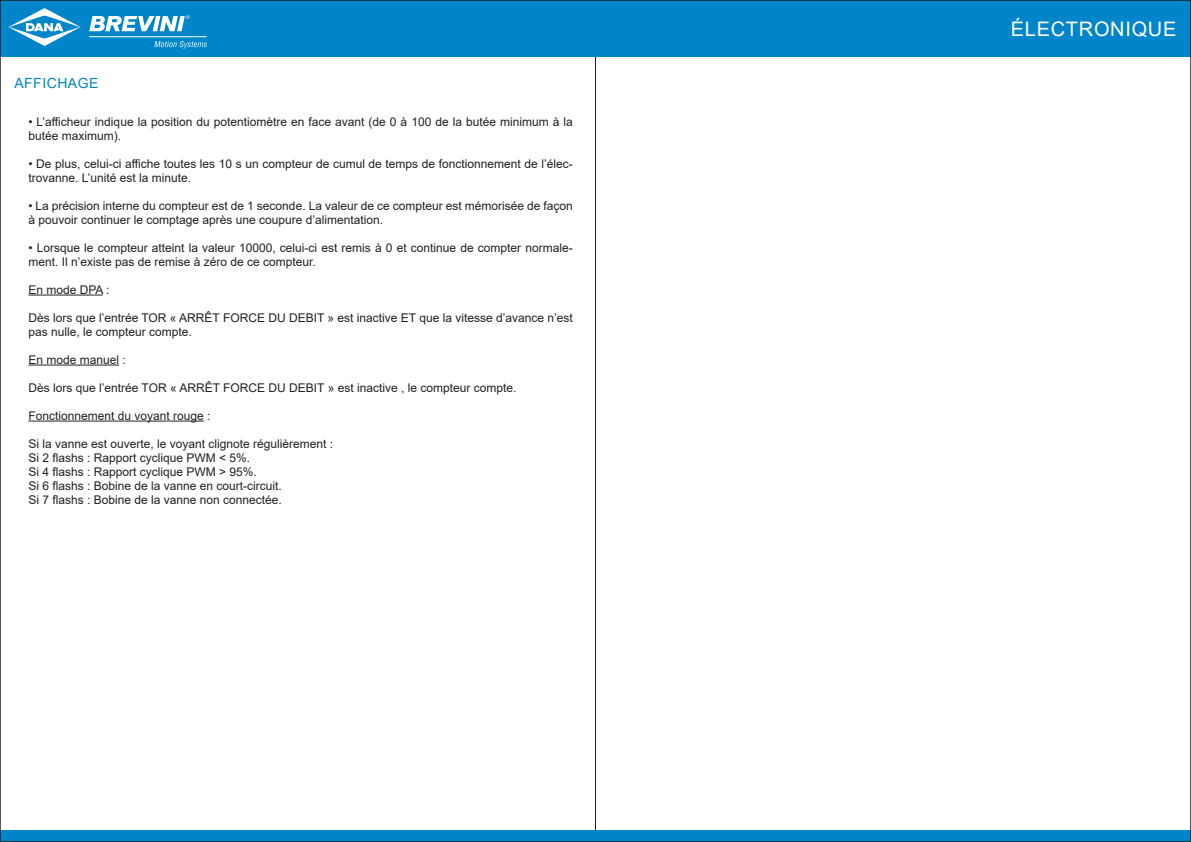
<style>
.page{position:relative;width:1191px;height:842px;background:#fff}
.page>*{position:absolute;margin:0;border:0;box-sizing:border-box;transform-origin:0 0}
.Titre_rubrique{font:20px "Arial";color:#fff}
.Sous_titre_-_14pt{font:14px "Arial";letter-spacing:.035em;color:#0085ca}
.Paragraphe_générale{font:12px/14px "Arial";color:#231f20}
.t1{font:300 5.2px "Helvetica Neue";color:#fff}
</style>
<div class="page">
<div style="left:0;top:831px;width:1191px;height:11px;background:#0085ca"></div>
<div style="left:0;top:0;width:1191px;height:57px;background:#0085ca"></div>
<svg style="left:9px;top:8px;width:72px;height:38px"></svg>
<svg style="left:154px;top:41px;width:53px;height:8px"></svg>
<svg style="left:89px;top:16px;width:96px;height:15px"></svg>
<hr style="left:89px;top:36px;width:118px;height:1px;background:#fff">
<hr style="left:595px;top:57px;width:1px;height:774px;background:#231f20">
<hr style="left:28px;top:295px;width:75px;height:1px;background:#231f20">
<hr style="left:28px;top:365px;width:91px;height:1px;background:#231f20">
<hr style="left:28px;top:421px;width:176px;height:1px;background:#231f20">
<p class="t1" style="left:186px;top:13px;width:6px">®</p>
<p class="Sous_titre_-_14pt" style="left:14px;top:73px;width:86px">AFFICHAGE</p>
<p class="Paragraphe_générale" style="left:28px;top:114px;width:546px">• L’afficheur indique la position du potentiomètre en face avant (de 0 à 100 de la butée minimum à la butée maximum).</p>
<p class="Paragraphe_générale" style="left:28px;top:156px;width:546px">• De plus, celui-ci affiche toutes les 10 s un compteur de cumul de temps de fonctionnement de l’élec&shy;trovanne. L’unité est la minute.</p>
<p class="Paragraphe_générale" style="left:28px;top:198px;width:546px">• La précision interne du compteur est de 1 seconde. La valeur de ce compteur est mémorisée de façon à pouvoir continuer le comptage après une coupure d’alimentation.</p>
<p class="Paragraphe_générale" style="left:28px;top:240px;width:546px">• Lorsque le compteur atteint la valeur 10000, celui-ci est remis à 0 et continue de compter normale&shy;ment. Il n’existe pas de remise à zéro de ce compteur.</p>
<p class="Paragraphe_générale" style="left:28px;top:282px;width:83px">En mode DPA :</p>
<p class="Paragraphe_générale" style="left:28px;top:310px;width:546px">Dès lors que l’entrée TOR « ARRÊT FORCE DU DEBIT » est inactive ET que la vitesse d’avance n’est pas nulle, le compteur compte.</p>
<p class="Paragraphe_générale" style="left:28px;top:352px;width:99px">En mode manuel :</p>
<p class="Paragraphe_générale" style="left:28px;top:380px;width:489px">Dès lors que l’entrée TOR « ARRÊT FORCE DU DEBIT » est inactive , le compteur compte.</p>
<p class="Paragraphe_générale" style="left:28px;top:408px;width:184px">Fonctionnement du voyant rouge :</p>
<p class="Paragraphe_générale" style="left:28px;top:436px;width:306px">Si la vanne est ouverte, le voyant clignote régulièrement :</p>
<p class="Paragraphe_générale" style="left:28px;top:450px;width:223px">Si 2 flashs : Rapport cyclique PWM &lt; 5%.</p>
<p class="Paragraphe_générale" style="left:28px;top:464px;width:230px">Si 4 flashs : Rapport cyclique PWM &gt; 95%.</p>
<p class="Paragraphe_générale" style="left:28px;top:478px;width:255px">Si 6 flashs : Bobine de la vanne en court-circuit.</p>
<p class="Paragraphe_générale" style="left:28px;top:492px;width:255px">Si 7 flashs : Bobine de la vanne non connectée.</p>
<p class="Titre_rubrique" style="left:1010px;top:15px;width:29px">Électronique</p>
</div>
